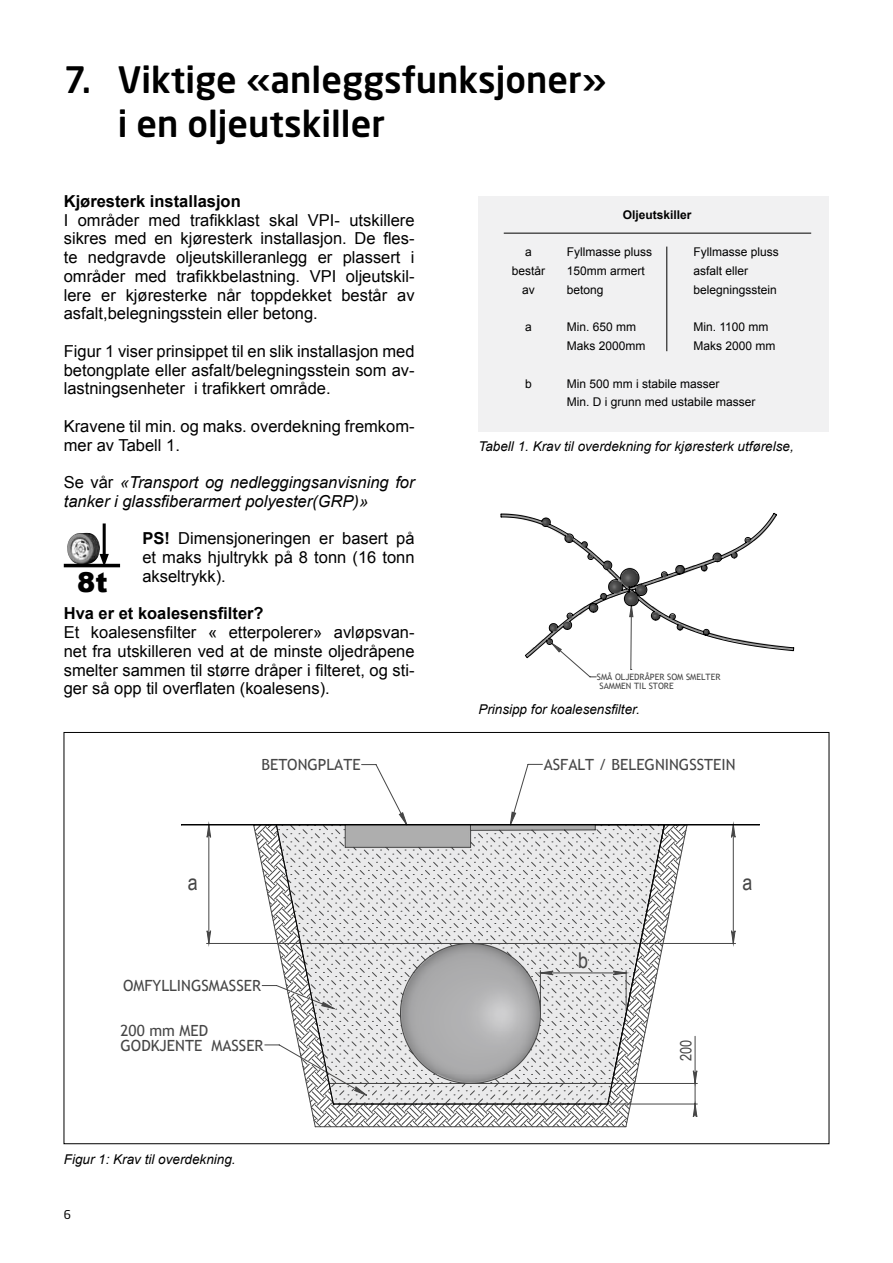
<style>
.page{position:relative;width:893px;height:1263px;background:#fff}
.page>*{position:absolute;margin:0;border:0;box-sizing:border-box;transform-origin:0 0}
.t1{font:500 36px/43.2px "Neo Sans Std";color:#000}
.t2{font:900 27.45px "Arial";color:#000}
.t3{font:21.9px "Arial Narrow";color:#464646}
.t4{font:16.5px/18.8px "Arial";color:#000;text-align:justify}
.t5{font:italic 16.5px/18.8px "Arial";color:#000}
.t6{font:700 16.5px "Arial";color:#000}
.t7{font:15.6px "Arial Narrow";color:#464646}
.t8{font:15.45px/14.9px "Trebuchet MS";color:#464646}
.t9{font:italic 13.5px "Arial";color:#000}
.t10{font:12px/18.8px "Arial";color:#000}
.t11{font:700 12px "Arial";color:#000}
.t12{font:12px "Neo Sans Std";color:#000}
.t13{font:8.7px/8.4px "Trebuchet MS";color:#464646}
.s1{font-style:normal}
.s2{font-weight:700}
</style>
<div class="page">
<img style="left:67px;top:533px;width:27px;height:31px">
<hr style="left:103px;top:523px;width:3px;height:36px;background:#000">
<svg style="left:100px;top:554px;width:9px;height:10px"></svg>
<hr style="left:64px;top:564px;width:56px;height:3px;background:#000">
<div style="left:478px;top:196px;width:351px;height:236px;background:#f1f1f2"></div>
<hr style="left:504px;top:233px;width:307px;height:1px;background:#000">
<hr style="left:666px;top:247px;width:1px;height:104px;background:#000">
<svg style="left:501px;top:513px;width:293px;height:164px"></svg>
<svg style="left:310px;top:1104px;width:321px;height:23px"></svg>
<hr style="left:610px;top:1104px;width:87px;height:1px;background:#464646">
<svg style="left:692px;top:1104px;width:6px;height:13px"></svg>
<svg style="left:181px;top:824px;width:579px;height:280px"></svg>
<h1 class="t1" style="left:118px;top:58px;width:490px;text-indent:-54px">7. Viktige «anleggsfunksjoner» i en oljeutskiller</h1>
<p class="t6" style="left:64px;top:190px;width:178px">Kjøresterk installasjon</p>
<p class="t4" style="left:64px;top:211px;width:352px">I områder med trafikklast skal VPI- utskillere sikres med en kjøresterk installasjon. De fles&shy;te nedgravde oljeutskilleranlegg er plassert i områder med trafikkbelastning. VPI oljeutskil&shy;lere er kjøresterke når toppdekket består av asfalt,belegningsstein eller betong.</p>
<p class="t4" style="left:64px;top:342px;width:352px">Figur 1 viser prinsippet til en slik installasjon med betongplate eller asfalt/belegningsstein som av&shy;lastningsenheter i trafikkert område.</p>
<p class="t4" style="left:64px;top:417px;width:352px">Kravene til min. og maks. overdekning fremkom&shy;mer av Tabell 1.</p>
<p class="t5" style="left:64px;top:473px;width:352px"><span class="s1">Se vår</span> «Transport og nedleggingsanvisning for tanker i glassfiberarmert polyester(GRP)»</p>
<p class="t4" style="left:142px;top:529px;width:274px"><span class="s2">PS!</span> Dimensjoneringen er basert på et maks hjultrykk på 8 tonn (16 tonn akseltrykk).</p>
<p class="t6" style="left:64px;top:603px;width:201px">Hva er et koalesensfilter?</p>
<p class="t4" style="left:64px;top:623px;width:352px">Et koalesensfilter « etterpolerer» avløpsvan&shy;net fra utskilleren ved at de minste oljedråpene smelter sammen til større dråper i filteret, og sti&shy;ger så opp til overflaten (koalesens).</p>
<h2 class="t2" style="left:77px;top:562px;width:32px">8t</h2>
<p class="t11" style="left:623px;top:207px;width:70px">Oljeutskiller</p>
<p class="t10" style="left:525px;top:243px;width:8px">a</p>
<p class="t10" style="left:567px;top:243px;width:87px">Fyllmasse pluss</p>
<p class="t10" style="left:693px;top:243px;width:87px">Fyllmasse pluss</p>
<p class="t10" style="left:512px;top:262px;width:35px">består</p>
<p class="t10" style="left:567px;top:262px;width:80px">150mm armert</p>
<p class="t10" style="left:693px;top:262px;width:56px">asfalt eller</p>
<p class="t10" style="left:522px;top:280px;width:14px">av</p>
<p class="t10" style="left:567px;top:280px;width:38px">betong</p>
<p class="t10" style="left:693px;top:280px;width:85px">belegningsstein</p>
<p class="t10" style="left:525px;top:318px;width:8px">a</p>
<p class="t10" style="left:567px;top:318px;width:71px">Min. 650 mm</p>
<p class="t10" style="left:693px;top:318px;width:77px">Min. 1100 mm</p>
<p class="t10" style="left:567px;top:337px;width:80px">Maks 2000mm</p>
<p class="t10" style="left:693px;top:337px;width:84px">Maks 2000 mm</p>
<p class="t10" style="left:525px;top:374px;width:8px">b</p>
<p class="t10" style="left:567px;top:374px;width:190px">Min 500 mm i stabile masser<br>Min. D i grunn med ustabile masser</p>
<p class="t9" style="left:478px;top:437px;width:317px">Tabell 1. Krav til overdekning for kjøresterk utførelse,</p>
<p class="t13" style="left:599px;top:673px;width:122px;text-indent:-3px">SMÅ OLJEDRÅPER SOM SMELTER<br>SAMMEN TIL STORE</p>
<p class="t9" style="left:478px;top:700px;width:163px">Prinsipp for koalesensfilter.</p>
<p class="t8" style="left:261px;top:757px;width:101px">BETONGPLATE</p>
<p class="t8" style="left:544px;top:757px;width:193px">ASFALT / BELEGNINGSSTEIN</p>
<h3 class="t3" style="left:188px;top:866px;width:11px">a</h3>
<h3 class="t3" style="left:743px;top:866px;width:11px">a</h3>
<p class="t8" style="left:123px;top:978px;width:139px">OMFYLLINGSMASSER</p>
<p class="t8" style="left:121px;top:1023px;width:145px">200 mm MED<br>GODKJENTE MASSER</p>
<p class="t9" style="left:64px;top:1150px;width:173px">Figur 1: Krav til overdekning.</p>
<p class="t12" style="left:64px;top:1208px;width:9px">6</p>
<h3 class="t3" style="left:578px;top:944px;width:11px">b</h3>
<p class="t7" style="left:675px;top:1061px;width:23px;rotate:-90deg">200</p>
</div>
